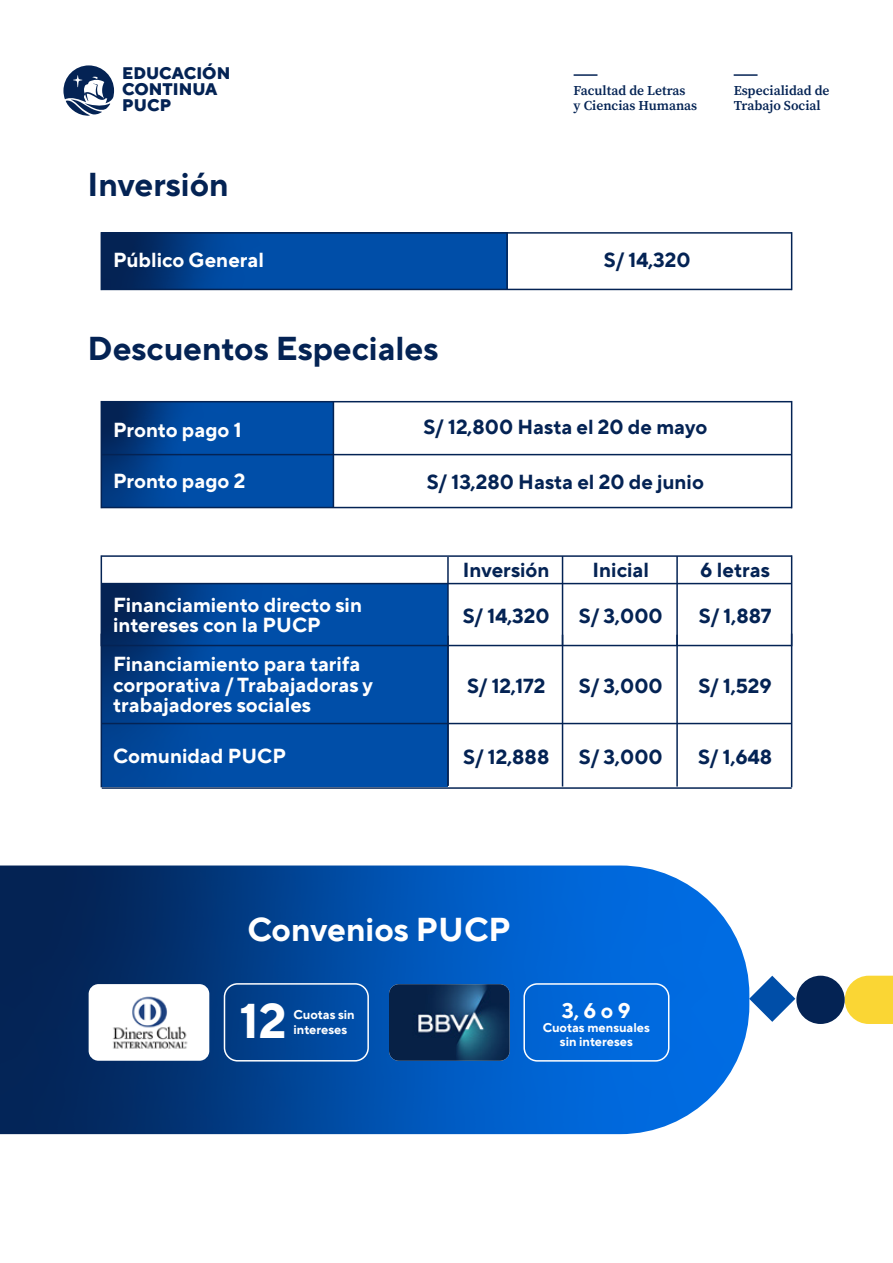
<style>
.page{position:relative;width:893px;height:1263px;background:#fff}
.page>*{position:absolute;margin:0;border:0;box-sizing:border-box;transform-origin:0 0}
.t1{font:700 48.6px "TT Norms Pro";color:#fff}
.t2{font:700 33px "TT Norms Pro";color:#042354}
.t3{font:700 33px "TT Norms Pro";color:#fff}
.t4{font:700 21.15px "TT Norms Pro";color:#fff}
.t5{font:700 20.25px/20.2px "TT Norms Pro";color:#fff}
.t6{font:700 20.25px "TT Norms Pro";color:#042354}
.t7{font:800 16.8px/15.9px "TT Norms Pro";color:#042354}
.t8{font:600 13.5px/14.4px "Source Serif Pro";color:#042354}
.t9{font:700 12.6px/14.9px "TT Norms Pro";color:#fff;text-align:center}
</style>
<div class="page">
<svg style="left:63px;top:65px;width:51px;height:51px"></svg>
<hr style="left:574px;top:74px;width:23px;height:2px;background:#042354">
<hr style="left:734px;top:74px;width:23px;height:2px;background:#042354">
<svg style="left:102px;top:584px;width:345px;height:202px;background:#00489d"></svg>
<svg style="left:102px;top:402px;width:231px;height:105px;background:#00469a"></svg>
<svg style="left:0;top:865px;width:749px;height:269px;background:#0c53a7"></svg>
<div style="left:89px;top:984px;width:120px;height:77px;background:#fff;border-radius:10px"></div>
<img style="left:112px;top:996px;width:76px;height:53px">
<div style="left:224px;top:983px;width:145px;height:78px;border:2px solid #fff;border-radius:13px"></div>
<img style="left:389px;top:984px;width:121px;height:77px">
<div style="left:523px;top:983px;width:146px;height:78px;border:2px solid #fff;border-radius:13px"></div>
<svg style="left:845px;top:976px;width:48px;height:48px;background:#fada48"></svg>
<div style="left:796px;top:976px;width:49px;height:48px;background:#042354;border-radius:50%"></div>
<svg style="left:749px;top:976px;width:46px;height:46px"></svg>
<svg style="left:102px;top:234px;width:404px;height:55px;background:#004597"></svg>
<hr style="left:506px;top:233px;width:2px;height:56px;background:#042354">
<hr style="left:101px;top:233px;width:1px;height:56px;background:#042354">
<hr style="left:102px;top:289px;width:690px;height:1px;background:#042354">
<hr style="left:102px;top:232px;width:690px;height:2px;background:#042354">
<hr style="left:791px;top:233px;width:1px;height:56px;background:#042354">
<hr style="left:333px;top:402px;width:1px;height:105px;background:#042354">
<hr style="left:101px;top:402px;width:1px;height:105px;background:#042354">
<hr style="left:102px;top:401px;width:690px;height:1px;background:#042354">
<hr style="left:102px;top:787px;width:690px;height:2px;background:#042354">
<hr style="left:102px;top:454px;width:690px;height:1px;background:#042354">
<hr style="left:102px;top:507px;width:690px;height:1px;background:#042354">
<hr style="left:791px;top:402px;width:1px;height:105px;background:#042354">
<hr style="left:447px;top:557px;width:2px;height:229px;background:#042354">
<hr style="left:562px;top:556px;width:1px;height:89px;background:#042354">
<hr style="left:676px;top:556px;width:2px;height:89px;background:#042354">
<hr style="left:101px;top:556px;width:1px;height:89px;background:#042354">
<hr style="left:448px;top:555px;width:344px;height:2px;background:#042354">
<hr style="left:102px;top:555px;width:346px;height:2px;background:#042354">
<hr style="left:791px;top:556px;width:1px;height:89px;background:#042354">
<hr style="left:562px;top:635px;width:1px;height:151px;background:#042354">
<hr style="left:676px;top:635px;width:2px;height:151px;background:#042354">
<hr style="left:101px;top:634px;width:1px;height:152px;background:#042354">
<hr style="left:102px;top:723px;width:690px;height:1px;background:#042354">
<hr style="left:791px;top:634px;width:1px;height:152px;background:#042354">
<hr style="left:102px;top:583px;width:690px;height:1px;background:#042354">
<hr style="left:102px;top:645px;width:690px;height:1px;background:#042354">
<p class="t7" style="left:122px;top:64px;width:110px">EDUCACIÓN<br>CONTINUA<br>PUCP</p>
<h2 class="t2" style="left:88px;top:160px;width:143px">Inversión</h2>
<p class="t8" style="left:574px;top:83px;width:125px">Facultad de Letras<br>y Ciencias Humanas</p>
<p class="t8" style="left:734px;top:83px;width:97px">Especialidad de<br>Trabajo Social</p>
<p class="t5" style="left:113px;top:248px;width:152px">Público General</p>
<p class="t6" style="left:604px;top:245px;width:88px">S/ 14,320</p>
<h2 class="t2" style="left:88px;top:324px;width:352px">Descuentos Especiales</h2>
<p class="t5" style="left:113px;top:418px;width:130px">Pronto pago 1</p>
<p class="t5" style="left:113px;top:469px;width:134px">Pronto pago 2</p>
<p class="t5" style="left:113px;top:593px;width:250px">Financiamiento directo sin intereses con la PUCP</p>
<p class="t5" style="left:113px;top:653px;width:261px">Financiamiento para tarifa corporativa / Trabajadoras y trabajadores sociales</p>
<p class="t5" style="left:113px;top:744px;width:174px">Comunidad PUCP</p>
<p class="t6" style="left:423px;top:412px;width:285px">S/ 12,800 Hasta el 20 de mayo</p>
<p class="t6" style="left:427px;top:466px;width:279px">S/ 13,280 Hasta el 20 de junio</p>
<p class="t6" style="left:463px;top:555px;width:88px">Inversión</p>
<p class="t6" style="left:593px;top:555px;width:58px">Inicial</p>
<p class="t6" style="left:700px;top:555px;width:71px">6 letras</p>
<p class="t6" style="left:463px;top:601px;width:88px">S/ 14,320</p>
<p class="t6" style="left:579px;top:601px;width:85px">S/ 3,000</p>
<p class="t6" style="left:699px;top:601px;width:74px">S/ 1,887</p>
<p class="t6" style="left:467px;top:671px;width:80px">S/ 12,172</p>
<p class="t6" style="left:579px;top:671px;width:85px">S/ 3,000</p>
<p class="t6" style="left:698px;top:671px;width:75px">S/ 1,529</p>
<p class="t6" style="left:463px;top:742px;width:88px">S/ 12,888</p>
<p class="t6" style="left:579px;top:742px;width:85px">S/ 3,000</p>
<p class="t6" style="left:698px;top:742px;width:76px">S/ 1,648</p>
<h2 class="t3" style="left:247px;top:905px;width:265px">Convenios PUCP</h2>
<h1 class="t1" style="left:240px;top:985px;width:48px">12</h1>
<p class="t4" style="left:562px;top:995px;width:70px">3, 6 o 9</p>
<p class="t9" style="left:294px;top:1006px;width:63px">Cuotas sin</p>
<p class="t9" style="left:294px;top:1021px;width:55px">intereses</p>
<p class="t9" style="left:543px;top:1019px;width:109px">Cuotas mensuales sin intereses</p>
</div>
